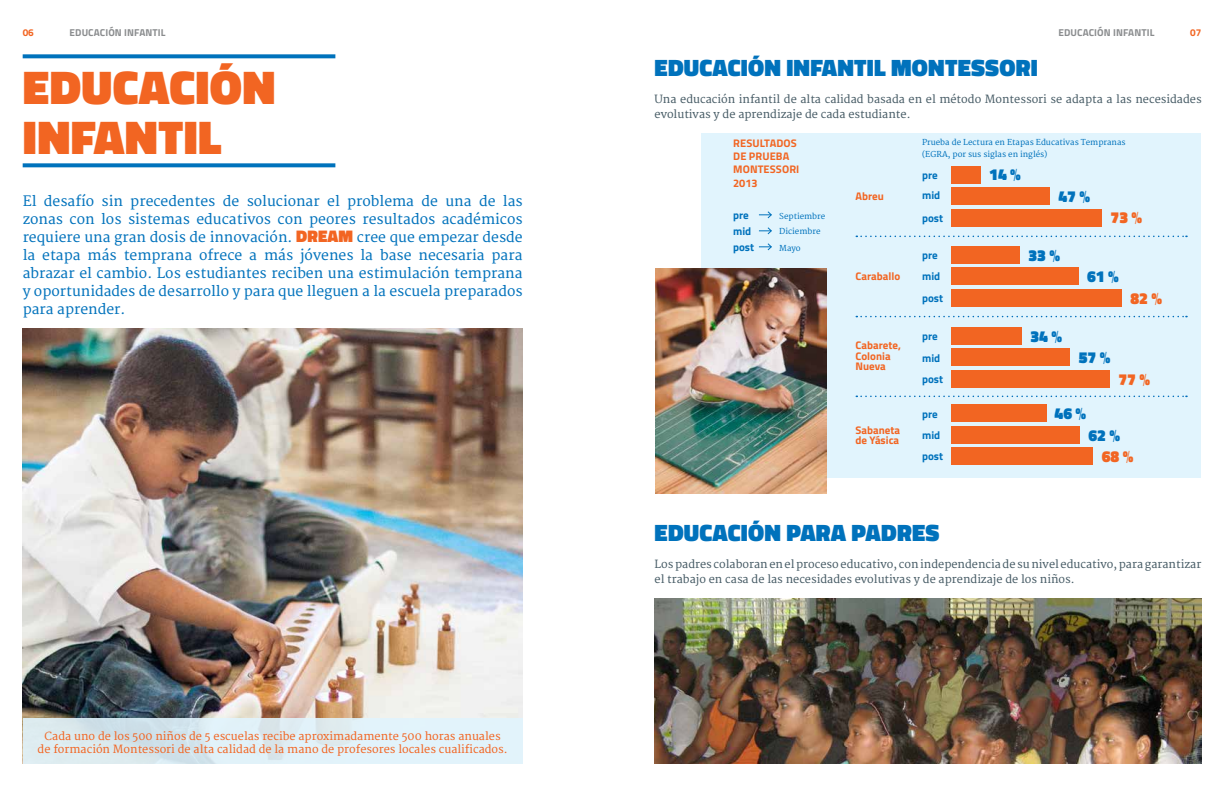
<style>
.page{position:relative;width:1224px;height:792px;background:#fff}
.page>*{position:absolute;margin:0;border:0;box-sizing:border-box;transform-origin:0 0}
.t1{font:900 48px "Titillium";letter-spacing:.01em;color:#f26522}
.t2{font:900 24px "Titillium";letter-spacing:.01em;color:#0072bc}
.t3{font:900 16px "Titillium";color:#0072bc}
.t4{font:900 16px "Titillium";color:#f26522}
.t5{font:14px/18px "Merriweather";color:#0072bc;text-align:justify}
.t6{font:11px/15px "Merriweather";color:#465b65}
.t7{font:11px/13.2px "Merriweather";color:#f26522;text-align:center}
.t8{font:700 11px/10.3px "Titillium";color:#f26522}
.t9{font:700 11px/16.1px "Titillium";color:#0072bc}
.t10{font:700 10px "Titillium";letter-spacing:.01em;color:#8a8c8e}
.t11{font:700 10px "Titillium";color:#f26522}
.t12{font:8px/12px "Merriweather";color:#0072bc}
.s1{font-family:"Titillium";font-weight:900;font-size:17px;color:#f26522}
</style>
<div class="page">
<img style="left:23px;top:328px;width:500px;height:390px">
<img style="left:655px;top:598px;width:547px;height:166px">
<div style="left:701px;top:133px;width:500px;height:345px;background:#e1f4fd"></div>
<img style="left:655px;top:268px;width:171px;height:225px">
<svg style="left:856px;top:236px;width:331px;height:1px"></svg>
<svg style="left:856px;top:316px;width:331px;height:1px"></svg>
<svg style="left:856px;top:396px;width:331px;height:1px"></svg>
<div style="left:951px;top:167px;width:30px;height:17px;background:#f26522"></div>
<div style="left:951px;top:188px;width:99px;height:17px;background:#f26522"></div>
<div style="left:951px;top:209px;width:151px;height:17px;background:#f26522"></div>
<div style="left:951px;top:247px;width:69px;height:17px;background:#f26522"></div>
<div style="left:951px;top:268px;width:128px;height:17px;background:#f26522"></div>
<div style="left:951px;top:289px;width:171px;height:17px;background:#f26522"></div>
<div style="left:951px;top:328px;width:71px;height:17px;background:#f26522"></div>
<div style="left:951px;top:349px;width:119px;height:17px;background:#f26522"></div>
<div style="left:951px;top:370px;width:159px;height:17px;background:#f26522"></div>
<div style="left:951px;top:405px;width:96px;height:17px;background:#f26522"></div>
<div style="left:951px;top:447px;width:142px;height:17px;background:#f26522"></div>
<div style="left:951px;top:426px;width:129px;height:17px;background:#f26522"></div>
<svg style="left:759px;top:227px;width:13px;height:8px"></svg>
<svg style="left:759px;top:243px;width:13px;height:8px"></svg>
<svg style="left:759px;top:211px;width:13px;height:8px"></svg>
<svg style="left:23px;top:163px;width:312px;height:4px"></svg>
<svg style="left:23px;top:54px;width:312px;height:4px"></svg>
<div style="left:23px;top:718px;width:500px;height:46px;background:linear-gradient(to right,#d6e5eb,#e4f5fd)"></div>
<p class="t11" style="left:23px;top:25px;width:13px">06</p>
<p class="t10" style="left:70px;top:25px;width:93px">Educación infantil</p>
<h1 class="t1" style="left:23px;top:52px;width:117px">EDUCACIÓ</h1>
<h1 class="t1" style="left:243px;top:52px;width:35px">N</h1>
<h1 class="t1" style="left:23px;top:102px;width:200px">INFANTIL</h1>
<p class="t5" style="left:23px;top:193px;width:502px">El desafío sin precedentes de solucionar el problema de una de las zonas con los sistemas educativos con peores resultados académicos requiere una gran dosis de innovación. <span class="s1">DREAM</span> cree que empezar desde la etapa más temprana ofrece a más jóvenes la base necesaria para abrazar el cambio. Los estudiantes reciben una estimulación temprana y oportunidades de desarrollo y para que lleguen a la escuela preparados para aprender.</p>
<p class="t7" style="left:38px;top:730px;width:472px">Cada uno de los 500 niños de 5 escuelas recibe aproximadamente 500 horas anuales de formación Montessori de alta calidad de la mano de profesores locales cualificados.</p>
<h2 class="t2" style="left:655px;top:50px;width:59px">EDUCACIÓ</h2>
<h2 class="t2" style="left:764px;top:50px;width:273px">N INFANTIL MONTESSORI</h2>
<p class="t10" style="left:1058px;top:25px;width:93px">Educación infantil</p>
<p class="t11" style="left:1190px;top:25px;width:13px">07</p>
<p class="t6" style="left:655px;top:92px;width:549px">Una educación infantil de alta calidad basada en el método Montessori se adapta a las necesidades evolutivas y de aprendizaje de cada estudiante.</p>
<p class="t8" style="left:733px;top:137px;width:8px">RESU</p>
<p class="t8" style="left:733px;top:136px;width:39px;line-height:13.2px;text-indent:27px">LTADOS<br>DE PRUEBA<br>MONTESSOR</p>
<p class="t8" style="left:796px;top:164px;width:5px">I</p>
<p class="t8" style="left:733px;top:177px;width:26px">2013</p>
<p class="t9" style="left:733px;top:206px;width:20px">pre mid</p>
<p class="t12" style="left:779px;top:210px;width:48px">Septiembre</p>
<p class="t12" style="left:779px;top:226px;width:43px">Diciembre</p>
<p class="t9" style="left:733px;top:238px;width:23px">post</p>
<p class="t12" style="left:779px;top:242px;width:23px">Mayo</p>
<p class="t8" style="left:856px;top:191px;width:30px">Abreu</p>
<p class="t8" style="left:856px;top:271px;width:46px">Caraballo</p>
<p class="t8" style="left:856px;top:340px;width:47px">Cabarete,<br>Colonia<br>Nueva</p>
<p class="t8" style="left:856px;top:424px;width:46px">Sabaneta de Yásica</p>
<p class="t12" style="left:922px;top:136px;width:205px">Prueba de Lectura en Etapas Educativas Tempranas (EGRA, por sus siglas en inglés)</p>
<p class="t9" style="left:922px;top:167px;width:17px">pre</p>
<p class="t3" style="left:989px;top:163px;width:33px">14 %</p>
<p class="t9" style="left:922px;top:187px;width:20px">mid</p>
<p class="t3" style="left:1058px;top:184px;width:33px">47 %</p>
<p class="t9" style="left:922px;top:209px;width:23px">post</p>
<p class="t4" style="left:1111px;top:206px;width:33px">73 %</p>
<p class="t9" style="left:922px;top:247px;width:17px">pre</p>
<p class="t3" style="left:1028px;top:244px;width:33px">33 %</p>
<p class="t9" style="left:922px;top:268px;width:20px">mid</p>
<p class="t3" style="left:1087px;top:265px;width:33px">61 %</p>
<p class="t9" style="left:922px;top:289px;width:23px">post</p>
<p class="t4" style="left:1131px;top:286px;width:33px">82 %</p>
<p class="t9" style="left:922px;top:328px;width:17px">pre</p>
<p class="t3" style="left:1030px;top:325px;width:33px">34 %</p>
<p class="t9" style="left:922px;top:349px;width:20px">mid</p>
<p class="t3" style="left:1079px;top:346px;width:33px">57 %</p>
<p class="t9" style="left:922px;top:370px;width:23px">post</p>
<p class="t4" style="left:1118px;top:367px;width:33px">77 %</p>
<p class="t9" style="left:922px;top:405px;width:17px">pre</p>
<p class="t3" style="left:1055px;top:402px;width:33px">46 %</p>
<p class="t9" style="left:922px;top:448px;width:23px">post</p>
<p class="t4" style="left:1102px;top:445px;width:33px">68 %</p>
<p class="t9" style="left:922px;top:426px;width:20px">mid</p>
<p class="t3" style="left:1088px;top:423px;width:33px">62 %</p>
<h2 class="t2" style="left:655px;top:515px;width:59px">EDUCACIÓ</h2>
<h2 class="t2" style="left:764px;top:515px;width:103px">N PARAPAD</h2>
<h2 class="t2" style="left:897px;top:515px;width:42px">RES</h2>
<p class="t6" style="left:655px;top:557px;width:548px">Los padres colaboran en el proceso educativo, con independencia de su nivel educativo, para garantizar el trabajo en casa de las necesidades evolutivas y de aprendizaje de los niños.</p>
</div>
